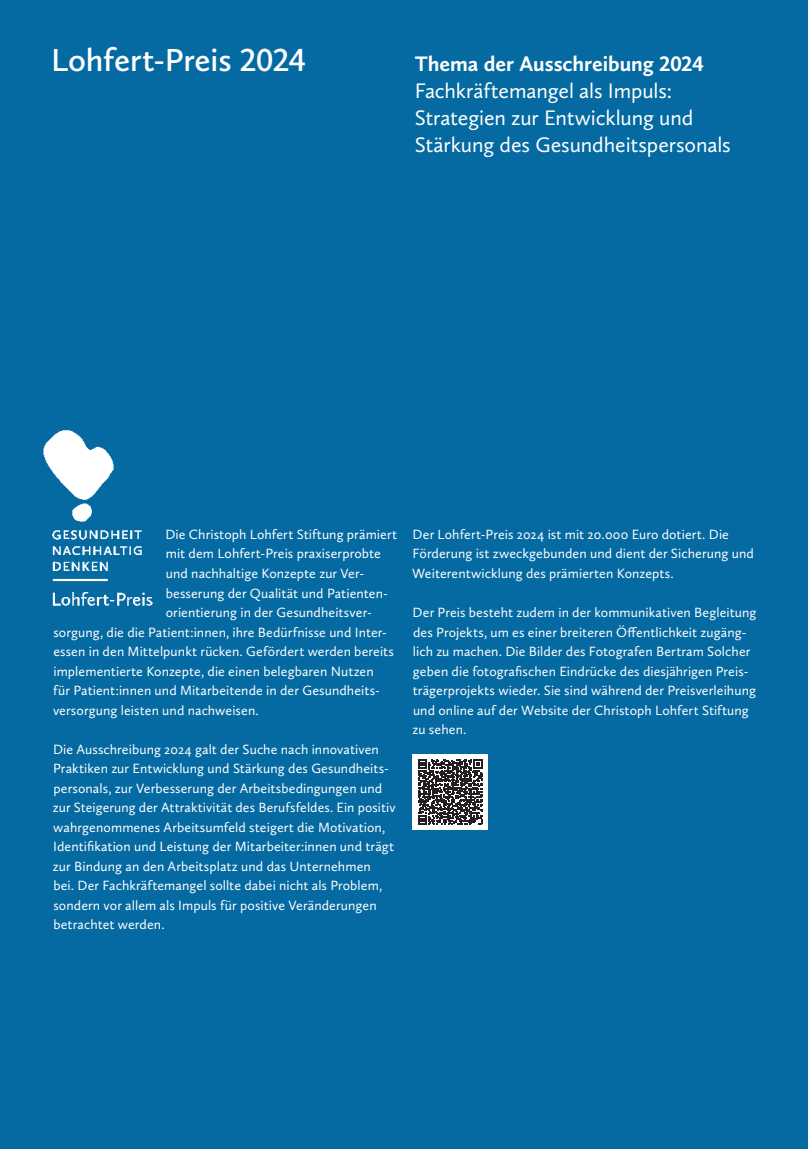
<style>
.page{position:relative;width:808px;height:1149px;background:#fff}
.page>*{position:absolute;margin:0;border:0;box-sizing:border-box;transform-origin:0 0}
.t1{font:600 33px "Calluna Sans";letter-spacing:-.01em;color:#fff}
.t2{font:21.75px/27px "Calluna Sans";letter-spacing:-.005em;color:#fff}
.t3{font:700 21.75px "Calluna Sans";letter-spacing:-.005em;color:#fff}
.t4{font:13.8px/19.5px "Calluna Sans";letter-spacing:.005em;color:#fff}
</style>
<div class="page">
<div style="left:0;top:0;width:808px;height:1148px;background:#056aa2"></div>
<img style="left:43px;top:430px;width:110px;height:176px">
<div style="left:413px;top:753px;width:75px;height:76px;background:#fff"></div>
<svg style="left:418px;top:759px;width:65px;height:65px"></svg>
<h1 class="t1" style="left:51px;top:39px;width:256px">Lohfert-Preis 2024</h1>
<h2 class="t3" style="left:415px;top:50px;width:291px">Thema der Ausschreibung 2024</h2>
<h2 class="t2" style="left:415px;top:76px;width:318px">Fachkräftemangel als Impuls:<br>Strategien zur Entwicklung und<br>Stärkung des Gesundheitspersonals</h2>
<p class="t4" style="left:165px;top:524px;width:233px">Die Christoph Lohfert Stiftung prämiert</p>
<p class="t4" style="left:166px;top:543px;width:217px">mit dem Lohfert-Preis praxiserprobte</p>
<p class="t4" style="left:166px;top:563px;width:200px">und nachhaltige Konzepte zur Ver-</p>
<p class="t4" style="left:166px;top:582px;width:222px">besserung der Qualität und Patienten-</p>
<p class="t4" style="left:166px;top:602px;width:206px">orientierung in der Gesundheitsver-</p>
<p class="t4" style="left:53px;top:621px;width:335px">sorgung, die die Patient:innen, ihre Bedürfnisse und Inter-</p>
<p class="t4" style="left:53px;top:641px;width:342px">essen in den Mittelpunkt rücken. Gefördert werden bereits</p>
<p class="t4" style="left:53px;top:660px;width:322px">implementierte Konzepte, die einen belegbaren Nutzen</p>
<p class="t4" style="left:53px;top:680px;width:328px">für Patient:innen und Mitarbeitende in der Gesundheits-</p>
<p class="t4" style="left:53px;top:699px;width:207px">versorgung leisten und nachweisen.</p>
<p class="t4" style="left:53px;top:738px;width:344px">Die Ausschreibung 2024 galt der Suche nach innovativen Praktiken zur Entwicklung und Stärkung des Gesundheits&shy;personals, zur Verbesserung der Arbeitsbedingungen und zur Steigerung der Attraktivität des Berufsfeldes. Ein positiv wahrgenommenes Arbeitsumfeld steigert die Motivation, Identifikation und Leistung der Mitarbeiter:innen und trägt zur Bindung an den Arbeitsplatz und das Unternehmen<br>bei. Der Fachkräftemangel sollte dabei nicht als Problem, sondern vor allem als Impuls für positive Veränderungen betrachtet werden.</p>
<p class="t4" style="left:412px;top:524px;width:343px">Der Lohfert-Preis 2024 ist mit 20.000 Euro dotiert. Die<br>Förderung ist zweckgebunden und dient der Sicherung und<br>Weiterentwicklung des prämierten Konzepts.</p>
<p class="t4" style="left:412px;top:602px;width:345px">Der Preis besteht zudem in der kommunikativen Begleitung des Projekts, um es einer breiteren Öffentlichkeit zugäng&shy;lich zu machen. Die Bilder des Fotografen Bertram Solcher geben die fotografischen Eindrücke des diesjährigen Preis&shy;trägerprojekts wieder. Sie sind während der Preisverleihung und online auf der Website der Christoph Lohfert Stiftung zu sehen.</p>
</div>
